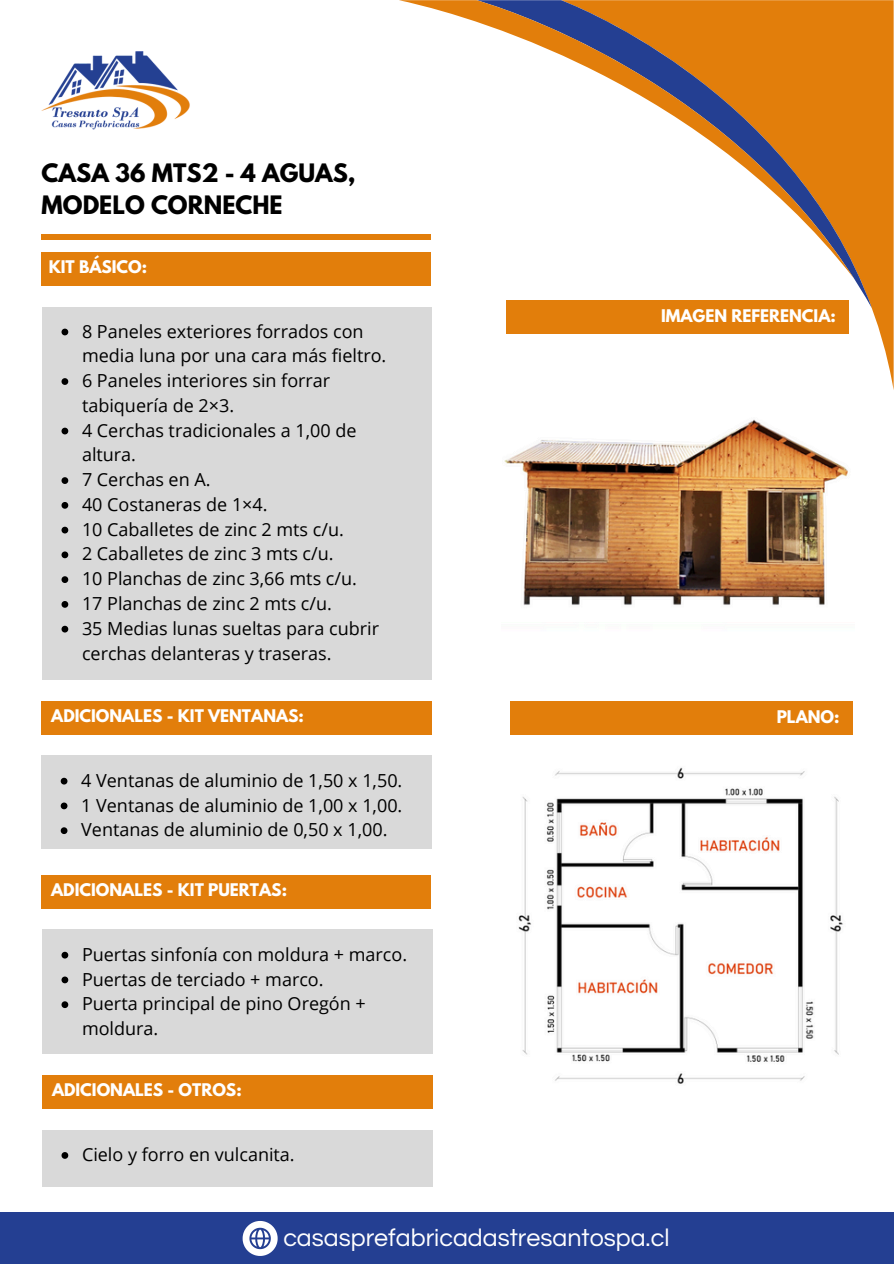
<style>
.page{position:relative;width:894px;height:1264px;background:#fff}
.page>*{position:absolute;margin:0;border:0;box-sizing:border-box;transform-origin:0 0}
.t1{font:25.05px "Questrial";color:#fff}
.t2{font:700 22.5px/31.5px "League Spartan";color:#000}
.t3{font:18px/24.8px "Open Sans";color:#000}
.t4{font:700 15.45px "League Spartan";color:#fff}
</style>
<div class="page">
<div style="left:0;top:1212px;width:893px;height:51px;background:#243f92"></div>
<svg style="left:242px;top:1221px;width:35px;height:34px"></svg>
<div style="left:42px;top:234px;width:389px;height:5px;background:#e27e0b"></div>
<div style="left:42px;top:252px;width:389px;height:33px;background:#e27e0b"></div>
<svg style="left:848px;top:0;width:44px;height:381px;fill:#e27e0b"></svg>
<svg style="left:848px;top:0;width:23px;height:308px;background:#e08721"></svg>
<svg style="left:399px;top:0;width:455px;height:279px"></svg>
<img style="left:41px;top:51px;width:149px;height:79px">
<div style="left:42px;top:307px;width:389px;height:372px;background:#d9d9d9"></div>
<div style="left:42px;top:701px;width:390px;height:33px;background:#e27e0b"></div>
<div style="left:42px;top:875px;width:389px;height:33px;background:#e27e0b"></div>
<div style="left:42px;top:1075px;width:390px;height:33px;background:#e27e0b"></div>
<div style="left:510px;top:701px;width:342px;height:33px;background:#e27e0b"></div>
<svg style="left:61px;top:328px;width:7px;height:7px"></svg>
<svg style="left:61px;top:378px;width:7px;height:7px"></svg>
<svg style="left:61px;top:427px;width:7px;height:7px"></svg>
<svg style="left:61px;top:477px;width:7px;height:7px"></svg>
<svg style="left:61px;top:502px;width:7px;height:6px"></svg>
<svg style="left:61px;top:526px;width:7px;height:7px"></svg>
<svg style="left:61px;top:551px;width:7px;height:7px"></svg>
<svg style="left:61px;top:576px;width:7px;height:7px"></svg>
<svg style="left:61px;top:601px;width:7px;height:6px"></svg>
<svg style="left:61px;top:625px;width:7px;height:7px"></svg>
<div style="left:506px;top:300px;width:342px;height:34px;background:#e27e0b"></div>
<div style="left:42px;top:755px;width:390px;height:94px;background:#d9d9d9"></div>
<div style="left:42px;top:929px;width:390px;height:124px;background:#d9d9d9"></div>
<div style="left:42px;top:1130px;width:390px;height:56px;background:#d9d9d9"></div>
<svg style="left:61px;top:777px;width:6px;height:7px"></svg>
<svg style="left:61px;top:802px;width:6px;height:7px"></svg>
<svg style="left:61px;top:827px;width:6px;height:7px"></svg>
<svg style="left:61px;top:951px;width:7px;height:7px"></svg>
<svg style="left:61px;top:976px;width:7px;height:7px"></svg>
<svg style="left:61px;top:1001px;width:7px;height:7px"></svg>
<svg style="left:61px;top:1152px;width:7px;height:6px"></svg>
<img style="left:504px;top:419px;width:344px;height:187px">
<img style="left:518px;top:767px;width:325px;height:317px">
<p class="t2" style="left:42px;top:160px;width:315px">CASA 36 MTS2 - 4 AGUAS,<br>MODELO CORNECHE</p>
<h2 class="t4" style="left:49px;top:259px;width:100px">KIT BÁSICO:</h2>
<p class="t3" style="left:82px;top:318px;width:306px">8 Paneles exteriores forrados con media luna por una cara más fieltro.</p>
<p class="t3" style="left:82px;top:368px;width:250px">6 Paneles interiores sin forrar tabiquería de 2×3.</p>
<p class="t3" style="left:82px;top:417px;width:276px">4 Cerchas tradicionales a 1,00 de altura.</p>
<p class="t3" style="left:82px;top:467px;width:130px">7 Cerchas en A.</p>
<p class="t3" style="left:82px;top:491px;width:187px">40 Costaneras de 1×4.</p>
<p class="t3" style="left:82px;top:516px;width:263px">10 Caballetes de zinc 2 mts c/u.</p>
<p class="t3" style="left:82px;top:541px;width:253px">2 Caballetes de zinc 3 mts c/u.</p>
<p class="t3" style="left:82px;top:566px;width:276px">10 Planchas de zinc 3,66 mts c/u.</p>
<p class="t3" style="left:82px;top:590px;width:251px">17 Planchas de zinc 2 mts c/u.</p>
<p class="t3" style="left:82px;top:615px;width:298px">35 Medias lunas sueltas para cubrir cerchas delanteras y traseras.</p>
<p class="t4" style="left:51px;top:707px;width:254px">ADICIONALES - KIT VENTANAS:</p>
<p class="t3" style="left:81px;top:767px;width:322px">4 Ventanas de aluminio de 1,50 x 1,50.</p>
<p class="t3" style="left:81px;top:792px;width:322px">1 Ventanas de aluminio de 1,00 x 1,00.</p>
<p class="t3" style="left:81px;top:817px;width:308px">Ventanas de aluminio de 0,50 x 1,00.</p>
<p class="t4" style="left:51px;top:881px;width:237px">ADICIONALES - KIT PUERTAS:</p>
<p class="t3" style="left:82px;top:941px;width:326px">Puertas sinfonía con moldura + marco.</p>
<p class="t3" style="left:82px;top:966px;width:243px">Puertas de terciado + marco.</p>
<p class="t3" style="left:82px;top:990px;width:285px">Puerta principal de pino Oregón + moldura.</p>
<p class="t4" style="left:52px;top:1082px;width:191px">ADICIONALES - OTROS:</p>
<p class="t3" style="left:82px;top:1141px;width:214px">Cielo y forro en vulcanita.</p>
<p class="t4" style="left:660px;top:308px;width:176px">IMAGEN REFERENCIA:</p>
<p class="t4" style="left:776px;top:708px;width:64px">PLANO:</p>
<p class="t1" style="left:283px;top:1225px;width:387px">casasprefabricadastresantospa.cl</p>
</div>
